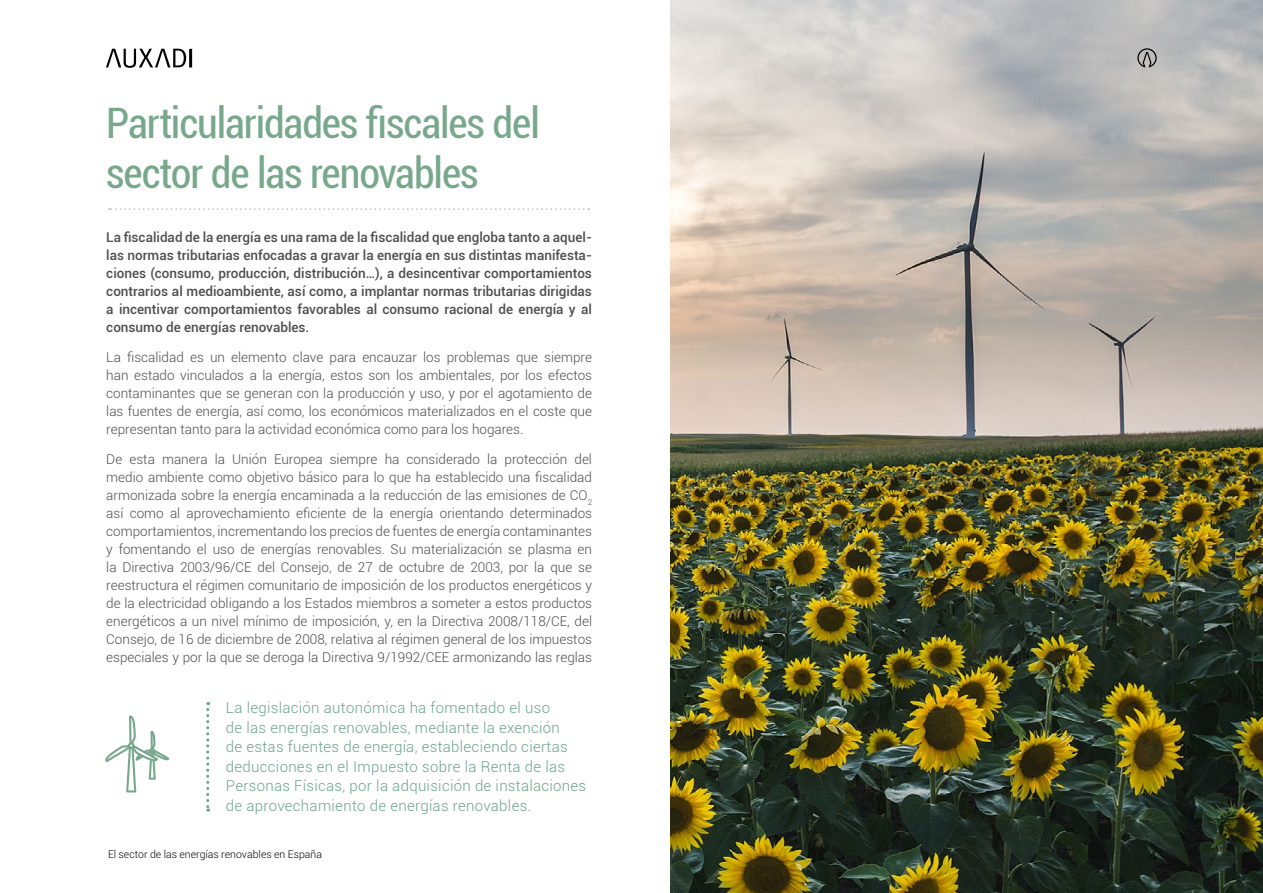
<style>
.page{position:relative;width:1263px;height:893px;background:#fff}
.page>*{position:absolute;margin:0;border:0;box-sizing:border-box;transform-origin:0 0}
.t1{font:condensed 42px/50.4px "Roboto";letter-spacing:-.025em;color:#78a88c}
.t2{font:300 15px/19.5px "Roboto";letter-spacing:.02em;color:#6ba489}
.t3{font:300 13.5px/18px "Roboto";color:#4d4d4f;text-align:justify}
.t4{font:500 13.5px/18px "Roboto";color:#4d4d4f;text-align:justify}
.t5{font:300 13.5px "Roboto";color:#000}
.t6{font:300 10.5px "Roboto";color:#000}
</style>
<div class="page">
<svg style="left:206px;top:702px;width:3px;height:110px"></svg>
<img style="left:671px;top:0;width:592px;height:893px">
<svg style="left:105px;top:715px;width:64px;height:77px"></svg>
<svg style="left:109px;top:208px;width:480px;height:2px"></svg>
<svg style="left:1137px;top:48px;width:20px;height:20px"></svg>
<svg style="left:106px;top:49px;width:80px;height:19px"></svg>
<hr style="left:189px;top:49px;width:3px;height:18px;background:#000">
<h1 class="t1" style="left:106px;top:96px;width:435px">Particularidades fiscales del sector de las renovables</h1>
<p class="t4" style="left:106px;top:228px;width:487px">La fiscalidad de la energía es una rama de la fiscalidad que engloba tanto a aquel&shy;las normas tributarias enfocadas a gravar la energía en sus distintas manifesta&shy;ciones (consumo, producción, distribución…), a desincentivar comportamientos contrarios al medioambiente, así como, a implantar normas tributarias dirigidas a incentivar comportamientos favorables al consumo racional de energía y al consumo de energías renovables.</p>
<p class="t3" style="left:106px;top:348px;width:487px">La fiscalidad es un elemento clave para encauzar los problemas que siempre han estado vinculados a la energía, estos son los ambientales, por los efectos contaminantes que se generan con la producción y uso, y por el agotamiento de las fuentes de energía, así como, los económicos materializados en el coste que representan tanto para la actividad económica como para los hogares.</p>
<p class="t3" style="left:106px;top:450px;width:487px">De esta manera la Unión Europea siempre ha considerado la protección del medio ambiente como objetivo básico para lo que ha establecido una fiscalidad armonizada sobre la energía encaminada a la reducción de las emisiones de CO<sub>2 </sub>así como al aprovechamiento eficiente de la energía orientando determinados comportamientos, incrementando los precios de fuentes de energía contaminantes y fomentando el uso de energías renovables. Su materialización se plasma en la Directiva 2003/96/CE del Consejo, de 27 de octubre de 2003, por la que se reestructura el régimen comunitario de imposición de los productos energéticos y de la electricidad obligando a los Estados miembros a someter a estos productos energéticos a un nivel mínimo de imposición, y, en la Directiva 2008/118/CE, del Consejo, de 16 de diciembre de 2008, relativa al régimen general de los impuestos especiales y por la que se deroga la Directiva 9/1992/CEE armonizando las reglas</p>
<p class="t2" style="left:226px;top:698px;width:362px">La legislación autonómica ha fomentado el uso<br>de las energías renovables, mediante la exención<br>de estas fuentes de energía, estableciendo ciertas deducciones en el Impuesto sobre la Renta de las Personas Físicas, por la adquisición de instalaciones de aprovechamiento de energías renovables.</p>
<p class="t6" style="left:108px;top:847px;width:216px">El sector de las energías renovables en España</p>
<p class="t5" style="left:1149px;top:846px;width:9px">4</p>
</div>
